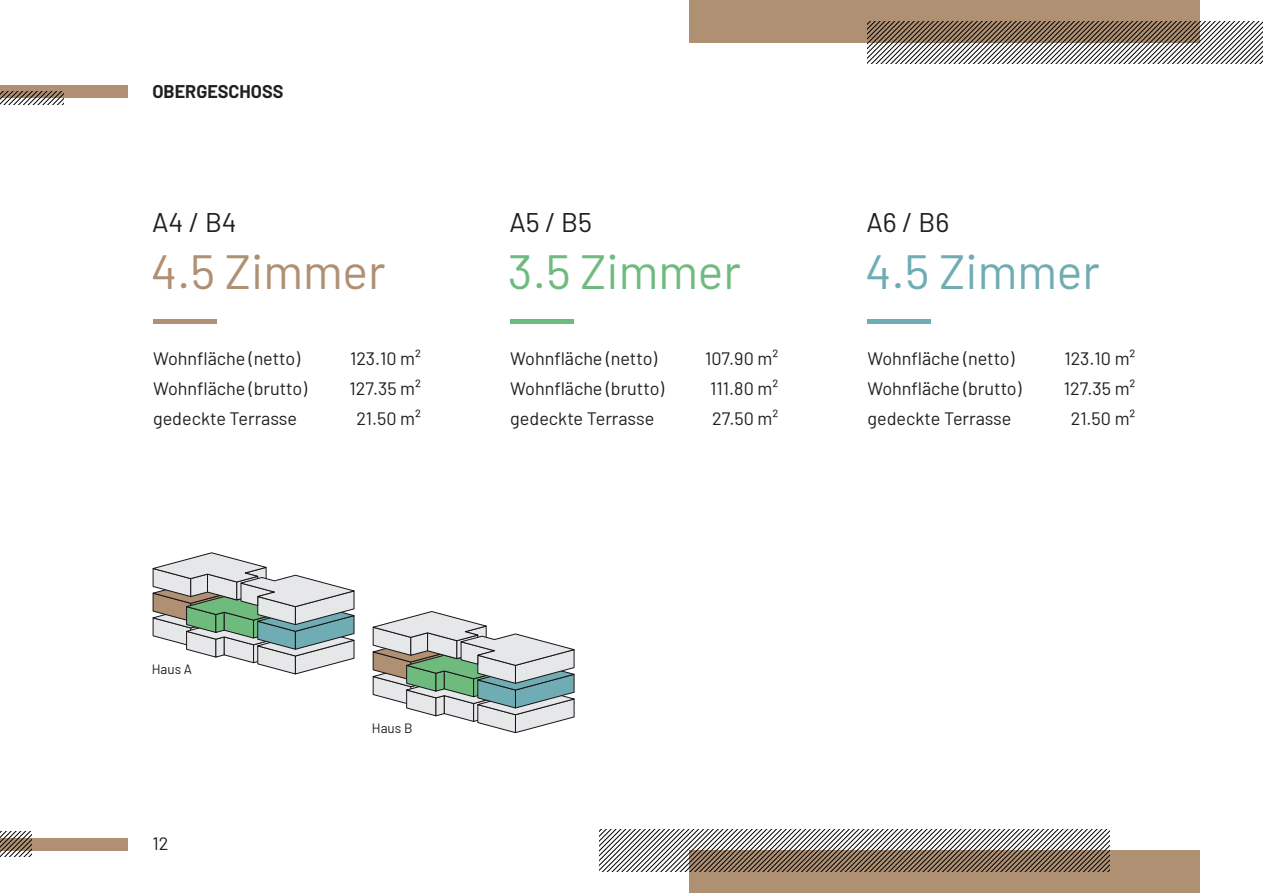
<style>
.page{position:relative;width:1263px;height:893px;background:#fff}
.page>*{position:absolute;margin:0;border:0;box-sizing:border-box;transform-origin:0 0}
.t1{font:48px "Barlow";color:#af9073}
.t2{font:48px "Barlow";color:#6fbb7f}
.t3{font:48px "Barlow";color:#70acb3}
.t4{font:27px "Barlow";color:#231f20}
.t5{font:18px "Barlow";color:#231f20}
.t6{font:700 18px "Barlow";color:#231f20}
.t7{font:13.5px "Barlow";color:#231f20}
</style>
<div class="page">
<div style="left:0;top:85px;width:128px;height:13px;background:#af9073"></div>
<div style="left:0;top:838px;width:128px;height:12px;background:#af9073"></div>
<svg style="left:0;top:91px;width:64px;height:13px"></svg>
<svg style="left:0;top:831px;width:33px;height:26px"></svg>
<hr style="left:153px;top:319px;width:63px;height:4px;background:#af9073">
<hr style="left:510px;top:319px;width:64px;height:4px;background:#6fbb7f">
<hr style="left:867px;top:319px;width:64px;height:4px;background:#70acb3">
<svg style="left:372px;top:611px;width:203px;height:122px"></svg>
<svg style="left:152px;top:552px;width:203px;height:122px"></svg>
<div style="left:689px;top:850px;width:510px;height:43px;background:#af9073"></div>
<svg style="left:600px;top:829px;width:510px;height:43px"></svg>
<div style="left:689px;top:0;width:510px;height:43px;background:#af9073"></div>
<svg style="left:867px;top:21px;width:396px;height:43px"></svg>
<p class="t6" style="left:152px;top:80px;width:132px">OBERGESCHOSS</p>
<h2 class="t4" style="left:152px;top:205px;width:86px">A4/B4</h2>
<h2 class="t4" style="left:509px;top:205px;width:84px">A5/B5</h2>
<h2 class="t4" style="left:866px;top:205px;width:84px">A6/B6</h2>
<h1 class="t1" style="left:151px;top:241px;width:236px">4.5 Zimmer</h1>
<h1 class="t2" style="left:508px;top:241px;width:235px">3.5 Zimmer</h1>
<h1 class="t3" style="left:865px;top:241px;width:236px">4.5 Zimmer</h1>
<p class="t5" style="left:153px;top:347px;width:148px">Wohnfläche (netto)</p>
<p class="t5" style="left:350px;top:347px;width:72px">123.10 m²</p>
<p class="t5" style="left:153px;top:377px;width:155px">Wohnfläche (brutto)</p>
<p class="t5" style="left:349px;top:377px;width:73px">127.35 m²</p>
<p class="t5" style="left:153px;top:407px;width:145px">gedeckte Terrasse</p>
<p class="t5" style="left:356px;top:407px;width:66px">21.50 m²</p>
<p class="t5" style="left:510px;top:347px;width:148px">Wohnfläche (netto)</p>
<p class="t5" style="left:705px;top:347px;width:75px">107.90 m²</p>
<p class="t5" style="left:510px;top:377px;width:155px">Wohnfläche (brutto)</p>
<p class="t5" style="left:710px;top:377px;width:69px">111.80 m²</p>
<p class="t5" style="left:510px;top:407px;width:145px">gedeckte Terrasse</p>
<p class="t5" style="left:712px;top:407px;width:68px">27.50 m²</p>
<p class="t5" style="left:867px;top:347px;width:148px">Wohnfläche (netto)</p>
<p class="t5" style="left:1064px;top:347px;width:72px">123.10 m²</p>
<p class="t5" style="left:867px;top:377px;width:155px">Wohnfläche (brutto)</p>
<p class="t5" style="left:1064px;top:377px;width:73px">127.35 m²</p>
<p class="t5" style="left:867px;top:407px;width:145px">gedeckte Terrasse</p>
<p class="t5" style="left:1071px;top:407px;width:66px">21.50 m²</p>
<p class="t7" style="left:152px;top:660px;width:42px">Haus A</p>
<p class="t5" style="left:152px;top:832px;width:17px">12</p>
<p class="t7" style="left:372px;top:719px;width:42px">Haus B</p>
</div>
